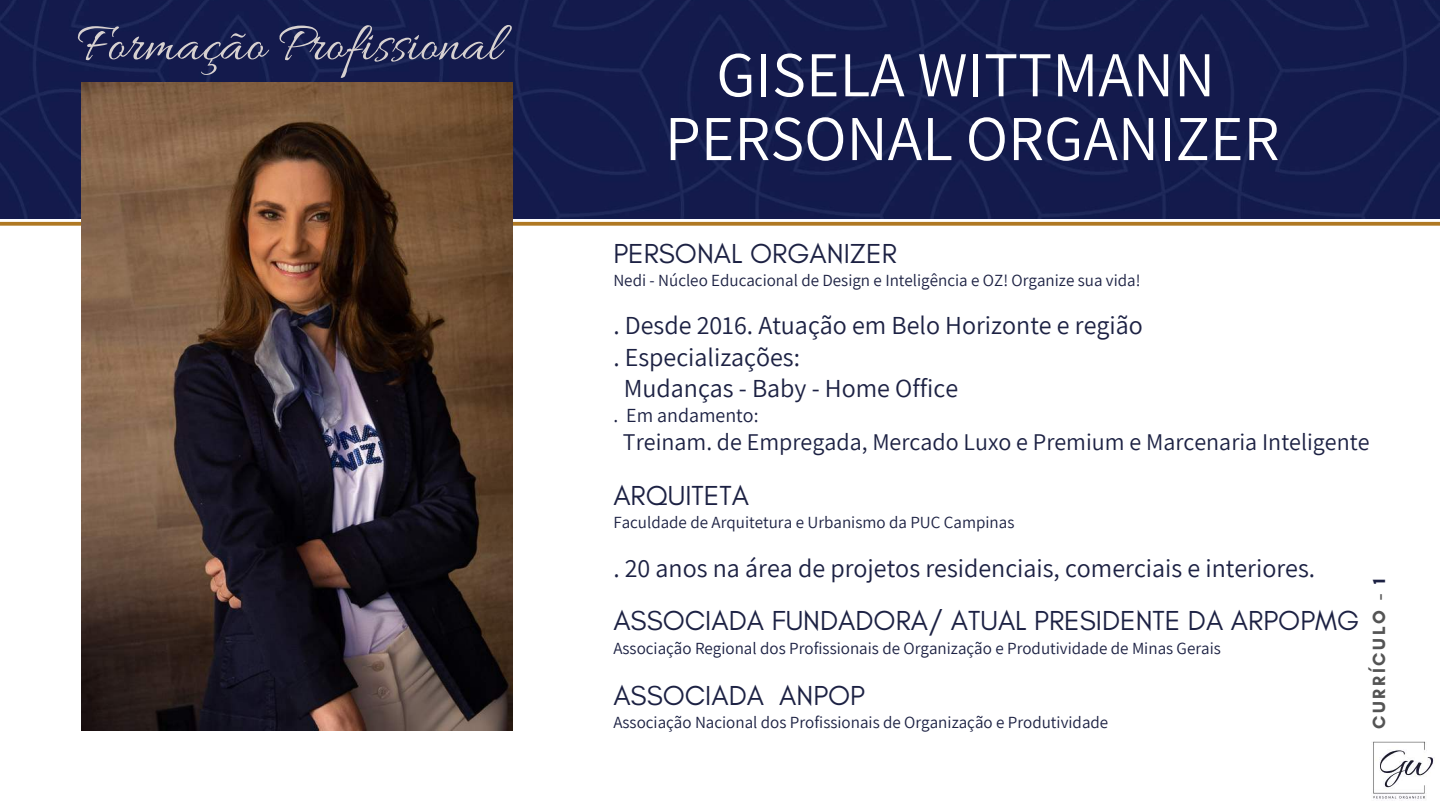
<style>
.page{position:relative;width:1440px;height:810px;background:#fff}
.page>*{position:absolute;margin:0;border:0;box-sizing:border-box;transform-origin:0 0}
.t1{font:64px/63.8px "Assistant";color:#fff;text-align:center}
.t2{font:56px "Allura";color:#d7d1d0}
.t3{font:28px "Glacial Indifference";color:#1c2143}
.t4{font:26px "Assistant";color:#1c2143}
.t5{font:24px "Assistant";color:#1c2143}
.t6{font:20px "Assistant";color:#1c2143}
.t7{font:700 18px "Glacial Indifference";letter-spacing:.15em;color:#545454}
.t8{font:17px "Assistant";color:#1c2143}
.s1{color:#1c2143}
</style>
<div class="page">
<img style="left:0;top:0;width:1440px;height:218px">
<svg style="left:0;top:222px;width:1440px;height:4px;background:#b58234"></svg>
<img style="left:1373px;top:741px;width:61px;height:60px">
<img style="left:81px;top:83px;width:432px;height:648px">
<h2 class="t2" style="left:77px;top:13px;width:425px">Formação Profissional</h2>
<h1 class="t1" style="left:665px;top:41px;width:616px">GISELA WITTMANN<br>PERSONAL ORGANIZER</h1>
<h3 class="t3" style="left:613px;top:236px;width:285px">PERSONAL ORGANIZER</h3>
<p class="t8" style="left:613px;top:269px;width:529px">Nedi - Núcleo Educacional de Design e Inteligência e OZ! Organize sua vida!</p>
<h3 class="t4" style="left:613px;top:308px;width:531px">. Desde 2016. Atuação em Belo Horizonte e região</h3>
<h3 class="t4" style="left:613px;top:339px;width:188px">. Especializações:</h3>
<h3 class="t4" style="left:624px;top:370px;width:336px">Mudanças - Baby - Home Office</h3>
<p class="t6" style="left:613px;top:402px;width:147px">. Em andamento:</p>
<h3 class="t5" style="left:623px;top:425px;width:748px">Treinam. de Empregada, Mercado Luxo e Premium e Marcenaria Inteligente</h3>
<h3 class="t3" style="left:613px;top:478px;width:137px">ARQUITETA</h3>
<p class="t8" style="left:613px;top:511px;width:403px">Faculdade de Arquitetura e Urbanismo da PUC Campinas</p>
<h3 class="t4" style="left:613px;top:551px;width:703px">. 20 anos na área de projetos residenciais, comerciais e interiores.</h3>
<h3 class="t3" style="left:613px;top:604px;width:747px">ASSOCIADA FUNDADORA/ ATUAL PRESIDENTE DA ARPOPMG</h3>
<p class="t8" style="left:613px;top:636px;width:609px">Associação Regional dos Profissionais de Organização e Produtividade de Minas Gerais</p>
<h3 class="t3" style="left:613px;top:678px;width:253px">ASSOCIADA ANPOP</h3>
<p class="t8" style="left:613px;top:710px;width:496px">Associação Nacional dos Profissionais de Organização e Produtividade</p>
<p class="t7" style="left:1368px;top:729px;width:152px;rotate:-90deg">CURRÍCULO - <span class="s1">1</span></p>
</div>
